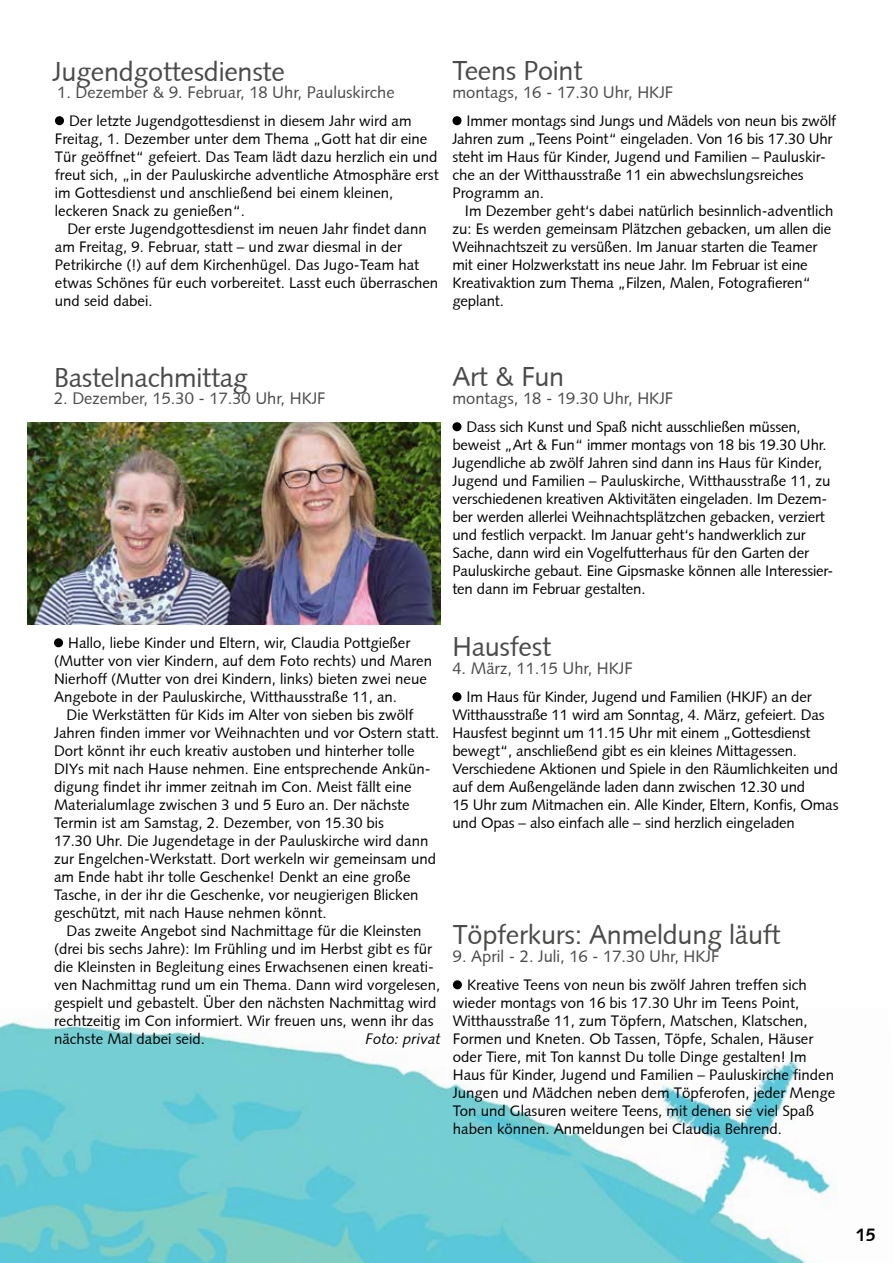
<style>
.page{position:relative;width:893px;height:1263px;background:#fff}
.page>*{position:absolute;margin:0;border:0;box-sizing:border-box;transform-origin:0 0}
.t1{font:27px "Syntax";letter-spacing:-.01em;color:#4a4a49}
.t2{font:700 18px "Syntax";color:#000}
.t3{font:16.5px "Syntax";color:#4a4a49}
.t4{font:15px/18px "Syntax";color:#000}
.t5{font:italic 15px "Syntax";color:#000}
</style>
<div class="page">
<img style="left:0;top:1018px;width:836px;height:245px">
<div style="left:54px;top:638px;width:9px;height:9px;background:#000;border-radius:50%"></div>
<div style="left:55px;top:116px;width:9px;height:9px;background:#000;border-radius:50%"></div>
<div style="left:452px;top:116px;width:9px;height:9px;background:#000;border-radius:50%"></div>
<div style="left:453px;top:980px;width:9px;height:9px;background:#000;border-radius:50%"></div>
<div style="left:452px;top:422px;width:9px;height:9px;background:#000;border-radius:50%"></div>
<div style="left:452px;top:692px;width:9px;height:9px;background:#000;border-radius:50%"></div>
<img style="left:27px;top:422px;width:414px;height:203px">
<h1 class="t1" style="left:53px;top:55px;width:234px">Jugendgottesdienste</h1>
<h1 class="t1" style="left:452px;top:54px;width:131px">Teens Point</h1>
<p class="t3" style="left:57px;top:82px;width:339px">1. Dezember &amp; 9. Februar, 18 Uhr, Pauluskirche</p>
<p class="t4" style="left:55px;top:112px;width:385px;text-indent:14px">Der letzte Jugendgottesdienst in diesem Jahr wird am Freitag, 1. Dezember unter dem Thema „Gott hat dir eine Tür geöffnet“ gefeiert. Das Team lädt dazu herzlich ein und freut sich, „in der Pauluskirche adventliche Atmosphäre erst im Gottesdienst und anschließend bei einem kleinen, leckeren Snack zu genießen“.</p>
<p class="t4" style="left:55px;top:220px;width:385px;text-indent:13px">Der erste Jugendgottesdienst im neuen Jahr findet dann am Freitag, 9. Februar, statt – und zwar diesmal in der Petrikirche (!) auf dem Kirchenhügel. Das Jugo-Team hat etwas Schönes für euch vorbereitet. Lasst euch überraschen und seid dabei.</p>
<p class="t3" style="left:452px;top:82px;width:222px">montags, 16 - 17.30 Uhr, HKJF</p>
<p class="t4" style="left:452px;top:112px;width:385px;text-indent:14px">Immer montags sind Jungs und Mädels von neun bis zwölf Jahren zum „Teens Point“ eingeladen. Von 16 bis 17.30 Uhr steht im Haus für Kinder, Jugend und Familien – Pauluskir&shy;che an der Witthausstraße 11 ein abwechslungsreiches Programm an.</p>
<p class="t4" style="left:452px;top:202px;width:382px;text-indent:13px">Im Dezember geht‘s dabei natürlich besinnlich-adventlich zu: Es werden gemeinsam Plätzchen gebacken, um allen die Weihnachtszeit zu versüßen. Im Januar starten die Teamer mit einer Holzwerkstatt ins neue Jahr. Im Februar ist eine Kreativaktion zum Thema „Filzen, Malen, Fotografieren“ geplant.</p>
<h1 class="t1" style="left:54px;top:361px;width:195px">Bastelnachmittag</h1>
<p class="t3" style="left:54px;top:388px;width:273px">2. Dezember, 15.30 - 17.30 Uhr, HKJF</p>
<p class="t4" style="left:54px;top:634px;width:380px;text-indent:14px">Hallo, liebe Kinder und Eltern, wir, Claudia Pottgießer (Mutter von vier Kindern, auf dem Foto rechts) und Maren Nierhoff (Mutter von drei Kindern, links) bieten zwei neue Angebote in der Pauluskirche, Witthausstraße 11, an.</p>
<p class="t4" style="left:54px;top:706px;width:387px;text-indent:13px">Die Werkstätten für Kids im Alter von sieben bis zwölf Jahren finden immer vor Weihnachten und vor Ostern statt.<br>Dort könnt ihr euch kreativ austoben und hinterher tolle DIYs mit nach Hause nehmen. Eine entsprechende Ankün&shy;digung findet ihr immer zeitnah im Con. Meist fällt eine Materialumlage zwischen 3 und 5 Euro an. Der nächste Termin ist am Samstag, 2. Dezember, von 15.30 bis<br>17.30 Uhr. Die Jugendetage in der Pauluskirche wird dann zur Engelchen-Werkstatt. Dort werkeln wir gemeinsam und am Ende habt ihr tolle Geschenke! Denkt an eine große Tasche, in der ihr die Geschenke, vor neugierigen Blicken geschützt, mit nach Hause nehmen könnt.</p>
<p class="t4" style="left:54px;top:922px;width:388px;text-indent:13px">Das zweite Angebot sind Nachmittage für die Kleinsten (drei bis sechs Jahre): Im Frühling und im Herbst gibt es für die Kleinsten in Begleitung eines Erwachsenen einen kreati&shy;ven Nachmittag rund um ein Thema. Dann wird vorgelesen, gespielt und gebastelt. Über den nächsten Nachmittag wird rechtzeitig im Con informiert. Wir freuen uns, wenn ihr das nächste Mal dabei seid.</p>
<p class="t5" style="left:365px;top:1030px;width:77px">Foto: privat</p>
<h1 class="t1" style="left:452px;top:360px;width:113px">Art &amp; Fun</h1>
<p class="t3" style="left:452px;top:388px;width:222px">montags, 18 - 19.30 Uhr, HKJF</p>
<p class="t4" style="left:452px;top:418px;width:382px;text-indent:14px">Dass sich Kunst und Spaß nicht ausschließen müssen, beweist „Art &amp; Fun“ immer montags von 18 bis 19.30 Uhr.<br>Jugendliche ab zwölf Jahren sind dann ins Haus für Kinder, Jugend und Familien – Pauluskirche, Witthausstraße 11, zu verschiedenen kreativen Aktivitäten eingeladen. Im Dezem&shy;ber werden allerlei Weihnachtsplätzchen gebacken, verziert und festlich verpackt. Im Januar geht‘s handwerklich zur Sache, dann wird ein Vogelfutterhaus für den Garten der Pauluskirche gebaut. Eine Gipsmaske können alle Interessier&shy;ten dann im Februar gestalten.</p>
<h1 class="t1" style="left:452px;top:630px;width:100px">Hausfest</h1>
<p class="t3" style="left:452px;top:658px;width:182px">4. März, 11.15 Uhr, HKJF</p>
<p class="t4" style="left:452px;top:688px;width:388px;text-indent:14px">Im Haus für Kinder, Jugend und Familien (HKJF) an der Witthausstraße 11 wird am Sonntag, 4. März, gefeiert. Das Hausfest beginnt um 11.15 Uhr mit einem „Gottesdienst bewegt“, anschließend gibt es ein kleines Mittagessen.<br>Verschiedene Aktionen und Spiele in den Räumlichkeiten und auf dem Außengelände laden dann zwischen 12.30 und<br>15 Uhr zum Mitmachen ein. Alle Kinder, Eltern, Konfis, Omas und Opas – also einfach alle – sind herzlich eingeladen</p>
<h1 class="t1" style="left:453px;top:919px;width:329px">Töpferkurs: Anmeldung läuft</h1>
<p class="t3" style="left:453px;top:946px;width:268px">9. April - 2. Juli, 16 - 17.30 Uhr, HKJF</p>
<p class="t4" style="left:453px;top:976px;width:384px;text-indent:14px">Kreative Teens von neun bis zwölf Jahren treffen sich wieder montags von 16 bis 17.30 Uhr im Teens Point, Witthausstraße 11, zum Töpfern, Matschen, Klatschen, Formen und Kneten. Ob Tassen, Töpfe, Schalen, Häuser oder Tiere, mit Ton kannst Du tolle Dinge gestalten! Im Haus für Kinder, Jugend und Familien – Pauluskirche finden Jungen und Mädchen neben dem Töpferofen, jeder Menge Ton und Glasuren weitere Teens, mit denen sie viel Spaß haben können. Anmeldungen bei Claudia Behrend.</p>
<p class="t2" style="left:856px;top:1224px;width:22px">15</p>
</div>
